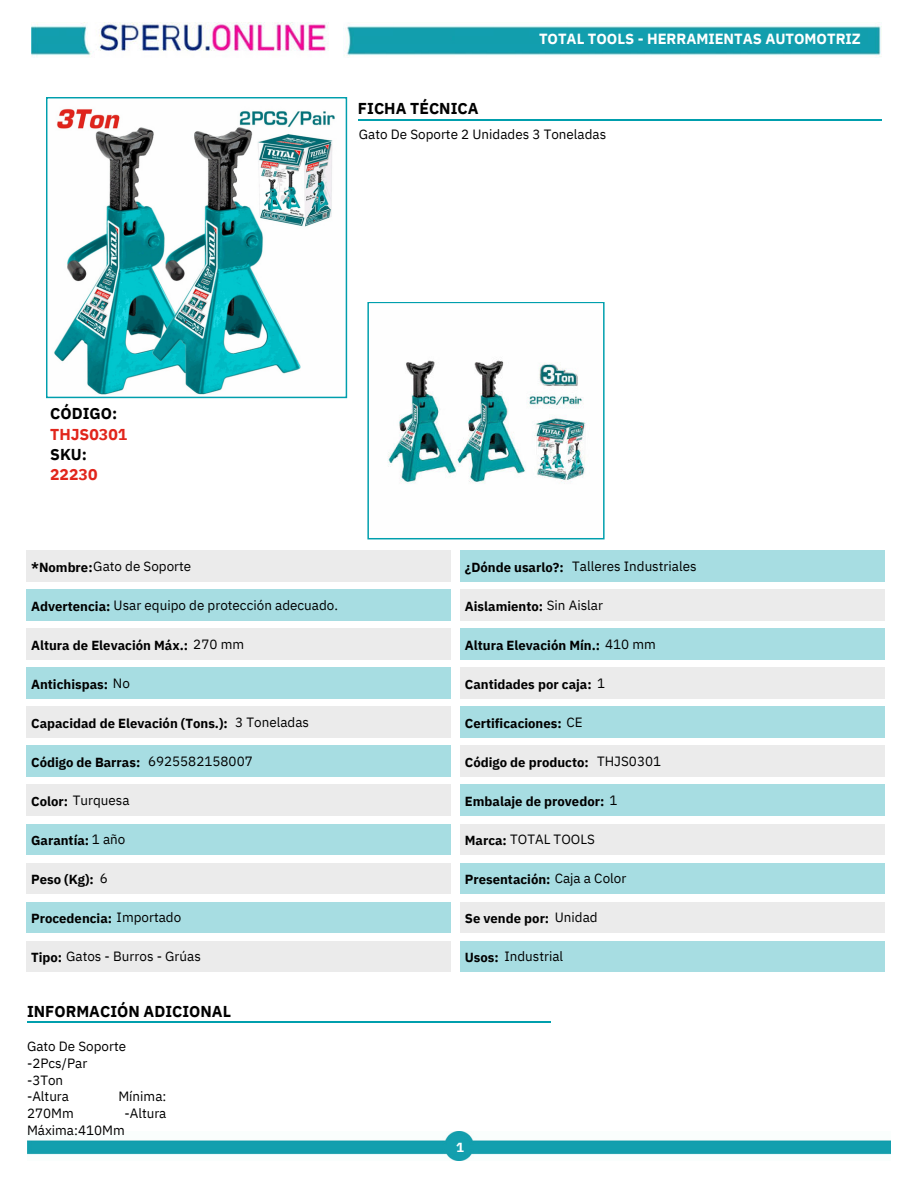
<style>
.page{position:relative;width:918px;height:1188px;background:#fff}
.page>*{position:absolute;margin:0;border:0;box-sizing:border-box;transform-origin:0 0}
.t1{font:700 15.75px "IBM Plex Sans";color:#000}
.t2{font:700 15.75px "IBM Plex Sans";color:#e1251b}
.t3{font:700 14.7px "IBM Plex Sans";color:#fff}
.t4{font:13.35px/16.8px "IBM Plex Sans";color:#000}
.t5{font:700 13.05px "IBM Plex Sans";color:#000}
.t6{font:700 13.05px "IBM Plex Sans";color:#fff}
.s1{font-weight:700;font-size:13.05px}
.s2{font-weight:400;font-size:13.35px}
</style>
<div class="page">
<hr style="left:27px;top:1021px;width:524px;height:1px;background:#009fad">
<hr style="left:358px;top:119px;width:524px;height:1px;background:#009fad">
<svg style="left:46px;top:97px;width:301px;height:301px"></svg>
<img style="left:49px;top:100px;width:295px;height:295px">
<svg style="left:367px;top:302px;width:238px;height:237px"></svg>
<img style="left:370px;top:305px;width:231px;height:231px">
<div style="left:27px;top:550px;width:424px;height:31px;background:#ebebeb"></div>
<div style="left:461px;top:550px;width:424px;height:31px;background:#a7dde2"></div>
<div style="left:27px;top:590px;width:424px;height:30px;background:#a7dde2"></div>
<div style="left:461px;top:590px;width:424px;height:30px;background:#ebebeb"></div>
<div style="left:27px;top:629px;width:424px;height:30px;background:#ebebeb"></div>
<div style="left:461px;top:629px;width:424px;height:30px;background:#a7dde2"></div>
<div style="left:27px;top:668px;width:424px;height:30px;background:#a7dde2"></div>
<div style="left:461px;top:668px;width:424px;height:30px;background:#ebebeb"></div>
<div style="left:27px;top:707px;width:424px;height:30px;background:#ebebeb"></div>
<div style="left:461px;top:707px;width:424px;height:30px;background:#a7dde2"></div>
<div style="left:27px;top:746px;width:424px;height:30px;background:#a7dde2"></div>
<div style="left:461px;top:746px;width:424px;height:30px;background:#ebebeb"></div>
<div style="left:27px;top:785px;width:424px;height:31px;background:#ebebeb"></div>
<div style="left:461px;top:785px;width:424px;height:31px;background:#a7dde2"></div>
<div style="left:27px;top:824px;width:424px;height:31px;background:#a7dde2"></div>
<div style="left:461px;top:824px;width:424px;height:31px;background:#ebebeb"></div>
<div style="left:27px;top:863px;width:424px;height:31px;background:#ebebeb"></div>
<div style="left:461px;top:863px;width:424px;height:31px;background:#a7dde2"></div>
<div style="left:27px;top:902px;width:424px;height:31px;background:#a7dde2"></div>
<div style="left:461px;top:902px;width:424px;height:31px;background:#ebebeb"></div>
<div style="left:27px;top:941px;width:424px;height:31px;background:#ebebeb"></div>
<div style="left:461px;top:941px;width:424px;height:31px;background:#a7dde2"></div>
<img style="left:27px;top:1131px;width:864px;height:29px">
<img style="left:31px;top:22px;width:851px;height:35px">
<img style="left:355px;top:22px;width:174px;height:35px">
<img style="left:529px;top:22px;width:91px;height:35px">
<img style="left:620px;top:22px;width:96px;height:35px">
<img style="left:716px;top:22px;width:101px;height:35px">
<p class="t1" style="left:358px;top:96px;width:122px">FICHA TÉCNICA</p>
<p class="t3" style="left:539px;top:28px;width:323px">TOTAL TOOLS - HERRAMIENTAS AUTOMOTRIZ</p>
<p class="t4" style="left:359px;top:125px;width:249px">Gato De Soporte 2 Unidades 3 Toneladas</p>
<p class="t1" style="left:50px;top:401px;width:69px">CÓDIGO:</p>
<p class="t2" style="left:50px;top:422px;width:79px">THJS0301</p>
<p class="t1" style="left:50px;top:442px;width:38px">SKU:</p>
<p class="t2" style="left:50px;top:462px;width:49px">22230</p>
<p class="t4" style="left:31px;top:557px;width:162px"><span class="s1">*Nombre:</span>Gato de Soporte</p>
<p class="t4" style="left:31px;top:596px;width:308px"><span class="s1">Advertencia:</span> Usar equipo de protección adecuado.</p>
<p class="t5" style="left:31px;top:635px;width:214px">Altura de Elevación Máx.: <span class="s2">270 mm</span></p>
<p class="t5" style="left:31px;top:674px;width:100px">Antichispas: <span class="s2">No</span></p>
<p class="t5" style="left:31px;top:713px;width:198px">Capacidad de Elevación (Tons.):</p>
<p class="t4" style="left:235px;top:713px;width:75px">3 Toneladas</p>
<p class="t5" style="left:31px;top:752px;width:111px">Código de Barras:</p>
<p class="t4" style="left:148px;top:752px;width:106px">6925582158007</p>
<p class="t4" style="left:31px;top:791px;width:100px"><span class="s1">Color:</span> Turquesa</p>
<p class="t5" style="left:31px;top:830px;width:96px">Garantía: <span class="s2">1 año</span></p>
<p class="t5" style="left:31px;top:869px;width:78px">Peso (Kg): <span class="s2">6</span></p>
<p class="t5" style="left:31px;top:908px;width:152px">Procedencia: <span class="s2">Importado</span></p>
<p class="t4" style="left:31px;top:947px;width:171px"><span class="s1">Tipo:</span> Gatos - Burros - Grúas</p>
<p class="t1" style="left:27px;top:999px;width:206px">INFORMACIÓN ADICIONAL</p>
<p class="t4" style="left:27px;top:1037px;width:101px">Gato De Soporte -2Pcs/Par -3Ton<br>-Altura</p>
<p class="t4" style="left:118px;top:1087px;width:50px">Mínima:</p>
<p class="t4" style="left:27px;top:1104px;width:141px;text-indent:97px">-Altura<br>Máxima:410Mm</p>
<p class="t4" style="left:27px;top:1104px;width:48px">270Mm</p>
<p class="t5" style="left:465px;top:557px;width:100px">¿Dónde usarlo?:</p>
<p class="t4" style="left:572px;top:557px;width:126px">Talleres Industriales</p>
<p class="t5" style="left:465px;top:596px;width:140px">Aislamiento: <span class="s2">Sin Aislar</span></p>
<p class="t5" style="left:465px;top:635px;width:193px">Altura Elevación Mín.: <span class="s2">410 mm</span></p>
<p class="t5" style="left:465px;top:674px;width:142px">Cantidades por caja: <span class="s2">1</span></p>
<p class="t5" style="left:465px;top:713px;width:119px">Certificaciones: <span class="s2">CE</span></p>
<p class="t5" style="left:465px;top:752px;width:126px">Código de producto:</p>
<p class="t4" style="left:597px;top:752px;width:66px">THJS0301</p>
<p class="t5" style="left:465px;top:791px;width:154px">Embalaje de provedor: <span class="s2">1</span></p>
<p class="t4" style="left:465px;top:830px;width:132px"><span class="s1">Marca:</span> TOTAL TOOLS</p>
<p class="t5" style="left:465px;top:869px;width:163px">Presentación: <span class="s2">Caja a Color</span></p>
<p class="t5" style="left:465px;top:908px;width:134px">Se vende por: <span class="s2">Unidad</span></p>
<p class="t4" style="left:465px;top:947px;width:100px"><span class="s1">Usos:</span> Industrial</p>
<p class="t6" style="left:456px;top:1137px;width:9px">1</p>
</div>
